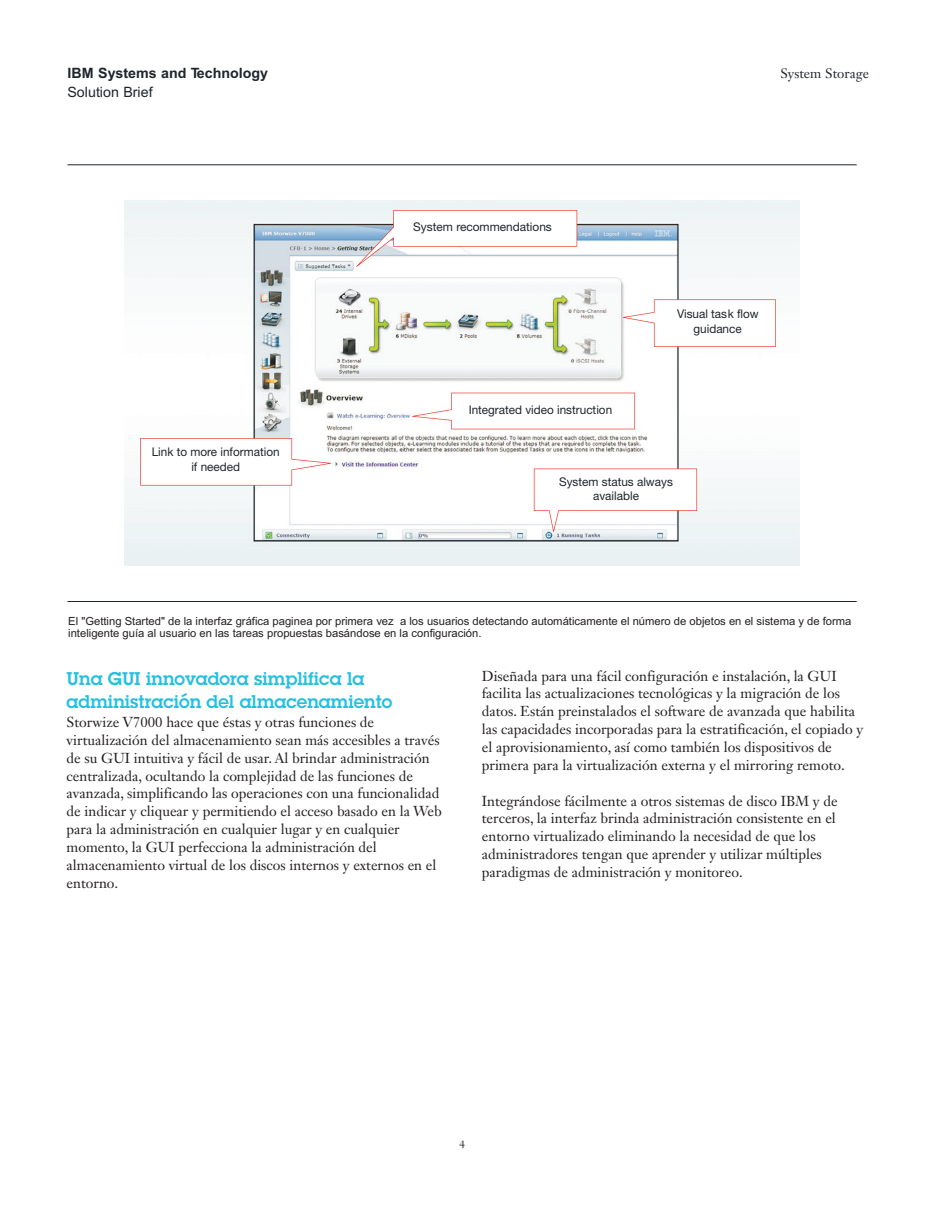
<style>
.page{position:relative;width:945px;height:1215px;background:#fff}
.page>*{position:absolute;margin:0;border:0;box-sizing:border-box;transform-origin:0 0}
.t1{font:600 18px/23.4px "Lubalin Graph Std";color:#26c0e0}
.t2{font:14.25px/17.9px "Janson Text LT Std";color:#231f20}
.t3{font:700 14.25px "Arial";color:#1f252b}
.t4{font:14.25px "Arial";color:#1f252b}
.t5{font:13.5px "Janson Text LT Std";color:#1f252b}
.t6{font:12px/14.9px "Helvetica Neue";color:#1f252b;text-align:center}
.t7{font:11.25px/12.6px "Arial";color:#231f20}
.t8{font:10.5px "Janson Text LT Std";color:#1f252b}
</style>
<div class="page">
<hr style="left:68px;top:164px;width:789px;height:1px;background:#1f252b">
<hr style="left:68px;top:601px;width:789px;height:1px;background:#1f252b">
<img style="left:124px;top:201px;width:676px;height:364px">
<svg style="left:412px;top:393px;width:223px;height:36px"></svg>
<svg style="left:356px;top:210px;width:221px;height:57px"></svg>
<svg style="left:140px;top:438px;width:191px;height:48px"></svg>
<svg style="left:623px;top:299px;width:153px;height:48px"></svg>
<svg style="left:534px;top:469px;width:163px;height:63px"></svg>
<p class="t3" style="left:68px;top:67px;width:202px">IBM Systems and Technology</p>
<p class="t4" style="left:67px;top:86px;width:87px">Solution Brief</p>
<p class="t6" style="left:152px;top:445px;width:129px">Link to more information if needed</p>
<p class="t5" style="left:780px;top:68px;width:90px">System Storage</p>
<p class="t6" style="left:413px;top:220px;width:140px">System recommendations</p>
<p class="t6" style="left:469px;top:403px;width:145px">Integrated video instruction</p>
<p class="t6" style="left:677px;top:307px;width:83px">Visual task flow guidance</p>
<p class="t6" style="left:559px;top:475px;width:115px">System status always available</p>
<p class="t7" style="left:68px;top:615px;width:785px">El "Getting Started" de la interfaz gráfica paginea por primera vez a los usuarios detectando automáticamente el número de objetos en el sistema y de forma inteligente guía al usuario en las tareas propuestas basándose en la configuración.</p>
<p class="t1" style="left:67px;top:669px;width:327px">Una GUI innovadora simplifica la administración del almacenamiento</p>
<p class="t2" style="left:67px;top:714px;width:377px">Storwize V7000 hace que éstas y otras funciones de virtualización del almacenamiento sean más accesibles a través de su GUI intuitiva y fácil de usar. Al brindar administración centralizada, ocultando la complejidad de las funciones de avanzada, simplificando las operaciones con una funcionalidad de indicar y cliquear y permitiendo el acceso basado en la Web para la administración en cualquier lugar y en cualquier momento, la GUI perfecciona la administración del almacenamiento virtual de los discos internos y externos en el entorno.</p>
<p class="t2" style="left:482px;top:668px;width:383px">Diseñada para una fácil configuración e instalación, la GUI facilita las actualizaciones tecnológicas y la migración de los datos. Están preinstalados el software de avanzada que habilita las capacidades incorporadas para la estratificación, el copiado y el aprovisionamiento, así como también los dispositivos de primera para la virtualización externa y el mirroring remoto.</p>
<p class="t2" style="left:482px;top:793px;width:357px">Integrándose fácilmente a otros sistemas de disco IBM y de terceros, la interfaz brinda administración consistente en el entorno virtualizado eliminando la necesidad de que los administradores tengan que aprender y utilizar múltiples paradigmas de administración y monitoreo.</p>
<p class="t8" style="left:459px;top:1140px;width:7px">4</p>
</div>
